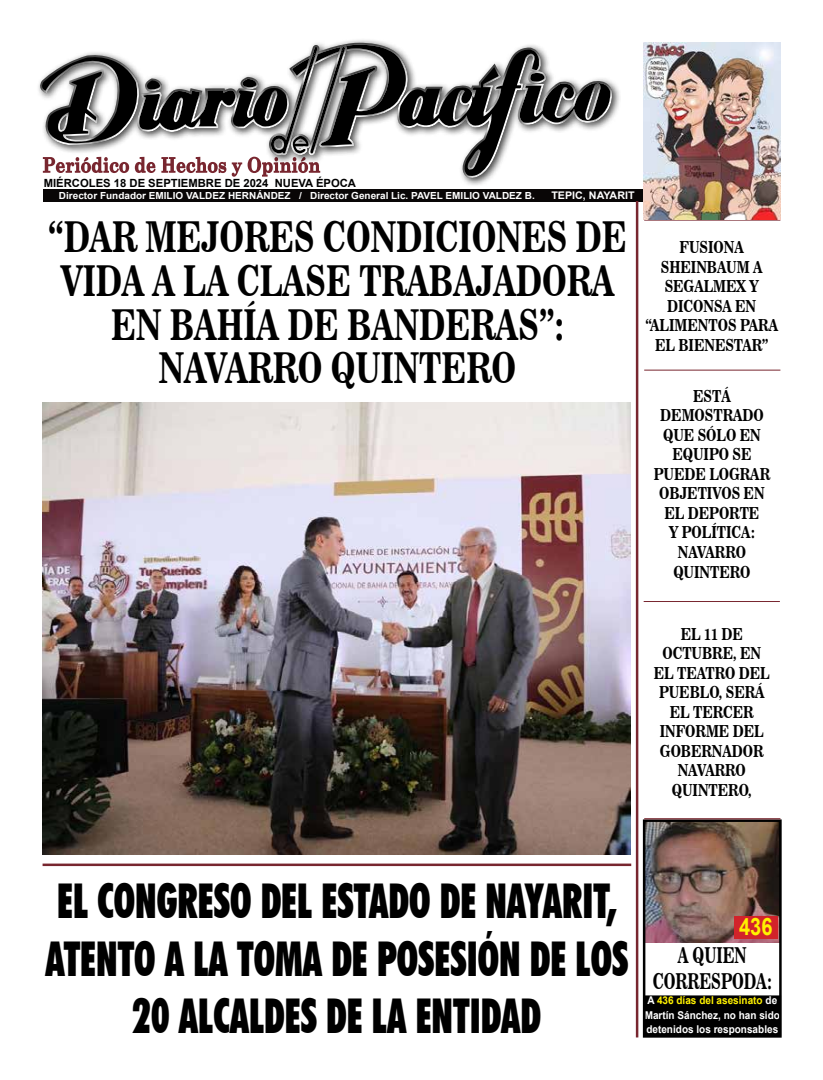
<style>
.page{position:relative;width:823px;height:1080px;background:#fff}
.page>*{position:absolute;margin:0;border:0;box-sizing:border-box;transform-origin:0 0}
.t1{font:900 condensed 48px/57.6px "Futura BT";color:#000;text-align:center;scale:.78 1}
.t2{font:41.88px/43.6px "News 706 BT Bold C";color:#000;text-align:center;scale:.75 1}
.t3{font:700 24px "Arial";color:#fff200;scale:.83 1}
.t4{font:21.5px/25.8px "News 706 BT Bold C";color:#000;text-align:center;scale:.7 1}
.t5{font:16.25px/19.5px "News 706 BT Bold C";color:#000;text-align:center;scale:.81 1}
.t6{font:700 11.25px "Arial";color:#000}
.t7{font:700 10.75px/14.8px "Arial";color:#fff;scale:.93 1}
.t8{font:700 10.5px "Arial";color:#fff}
.t9{font:700 9.75px "Arial";color:#fff}
.s1{color:#fff200}
</style>
<div class="page">
<img style="left:645px;top:822px;width:133px;height:121px">
<div style="left:643px;top:996px;width:137px;height:40px;background:#000"></div>
<div style="left:643px;top:995px;width:137px;height:41px;border:1px solid #000"></div>
<div style="left:642px;top:819px;width:139px;height:219px;border:2px solid #000"></div>
<div style="left:43px;top:189px;width:737px;height:13px;background:#090606"></div>
<div style="left:38px;top:42px;width:574px;height:137px;background:#000;opacity:.75"></div>
<hr style="left:635px;top:201px;width:3px;height:836px;background:#78262f">
<hr style="left:43px;top:864px;width:588px;height:2px;background:#78262f">
<hr style="left:643px;top:370px;width:137px;height:1px;background:#78262f">
<hr style="left:643px;top:220px;width:137px;height:1px;background:#78262f">
<hr style="left:643px;top:601px;width:136px;height:1px;background:#78262f">
<hr style="left:643px;top:818px;width:137px;height:1px;background:#78262f">
<div style="left:733px;top:916px;width:44px;height:23px;background:#d2232a"></div>
<img style="left:643px;top:43px;width:137px;height:177px">
<img style="left:42px;top:402px;width:587px;height:452px">
<p class="t6" style="left:44px;top:176px;width:313px">MIÉRCOLES 18 DE SEPTIEMBRE DE 2024 NUEVA ÉPOCA</p>
<p class="t9" style="left:59px;top:189px;width:477px">Director Fundador EMILIO VALDEZ HERNÁNDEZ / Director General Lic. PAVEL EMILIO VALDEZ B.</p>
<p class="t8" style="left:551px;top:188px;width:85px">TEPIC, NAYARIT</p>
<h2 class="t2" style="left:48px;top:215px;width:773px">“DAR MEJORES CONDICIONES DE<br>VIDA A LA CLASE TRABAJADORA<br>EN BAHÍA DE BANDERAS”:<br>NAVARRO QUINTERO</h2>
<p class="t5" style="left:645px;top:238px;width:165px">FUSIONA<br>SHEINBAUM A<br>SEGALMEX Y<br>DICONSA EN “ALIMENTOS PARA<br>EL BIENESTAR”</p>
<p class="t5" style="left:653px;top:386px;width:145px">ESTÁ<br>DEMOSTRADO<br>QUE SÓLO EN<br>EQUIPO SE<br>PUEDE LOGRAR<br>OBJETIVOS EN<br>EL DEPORTE<br>Y POLÍTICA:<br>NAVARRO<br>QUINTERO</p>
<p class="t5" style="left:653px;top:624px;width:144px">EL 11 DE<br>OCTUBRE, EN<br>EL TEATRO DEL<br>PUEBLO, SERÁ<br>EL TERCER<br>INFORME DEL<br>GOBERNADOR<br>NAVARRO<br>QUINTERO,</p>
<h1 class="t1" style="left:45px;top:872px;width:748px">EL CONGRESO DEL ESTADO DE NAYARIT,<br>ATENTO A LA TOMA DE POSESIÓN DE LOS<br>20 ALCALDES DE LA ENTIDAD</h1>
<h3 class="t3" style="left:738px;top:909px;width:42px">436</h3>
<h3 class="t3" style="left:749px;top:909px;width:28px">04</h3>
<h3 class="t4" style="left:652px;top:943px;width:171px">A QUIEN<br>CORRESPODA:</h3>
<p class="t7" style="left:644px;top:993px;width:147px">A <span class="s1">436 días del asesinato</span> de<br>Martín Sánchez, no han sido detenidos los responsables</p>
</div>
